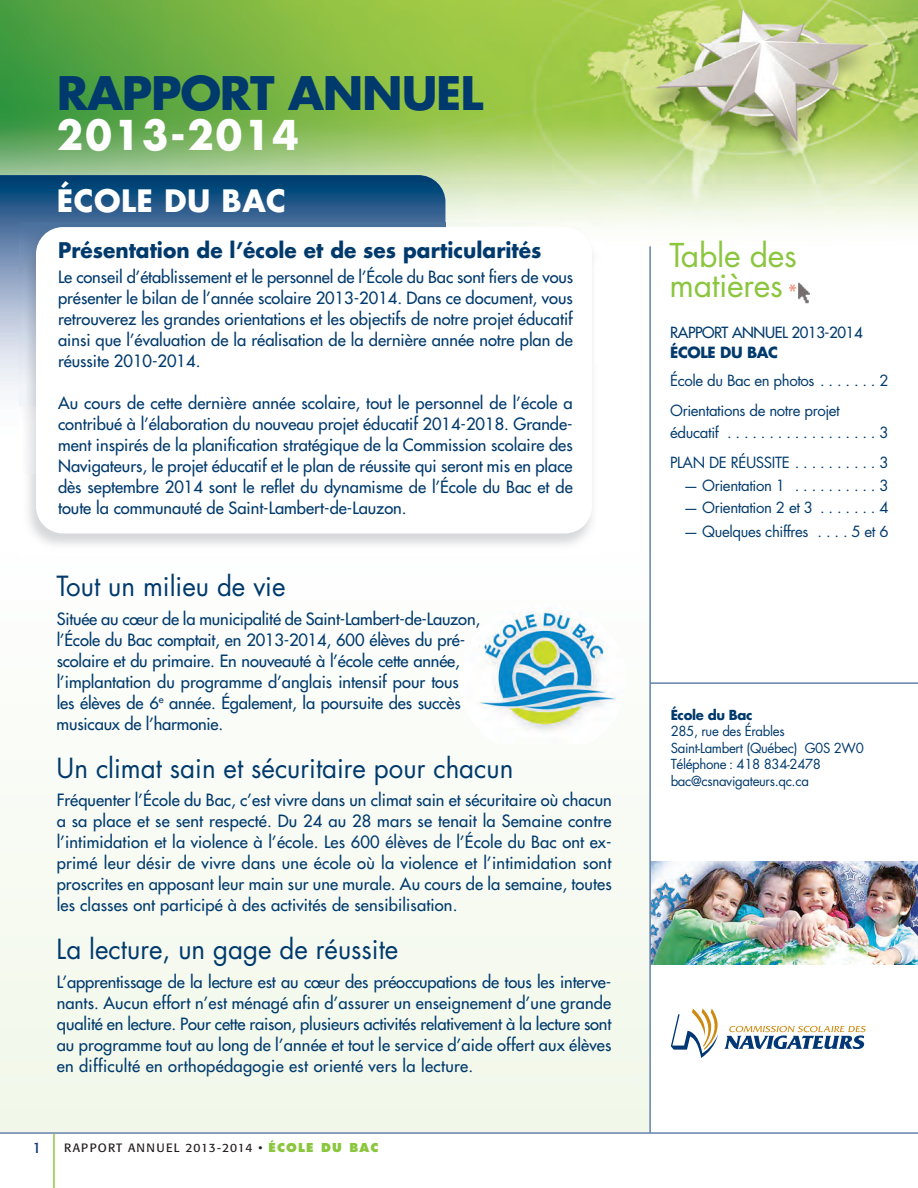
<style>
.page{position:relative;width:918px;height:1188px;background:#fff}
.page>*{position:absolute;margin:0;border:0;box-sizing:border-box;transform-origin:0 0}
.t1{font:700 45px "Futura";letter-spacing:-.025em;color:#003a6d}
.t2{font:700 39.9px "Futura";letter-spacing:.05em;color:#fff;scale:.96 1}
.t3{font:31.95px/30px "Futura";letter-spacing:-.01em;color:#8bc63e}
.t4{font:700 30px "Futura";letter-spacing:.015em;color:#fff}
.t5{font:27px "Futura";color:#003a6d;scale:.96 1}
.t6{font:700 21px "Futura";color:#003a6d;scale:.96 1}
.t7{font:16.5px/21px "Futura";color:#003a6d;text-align:justify}
.t8{font:15px/29.7px "Futura";letter-spacing:-.025em;color:#003a6d}
.t9{font:15px "Futura";letter-spacing:-.025em;color:#003a6d}
.t10{font:700 15px "Futura";letter-spacing:-.025em;color:#003a6d}
.t11{font:15px "Formata";color:#113880}
.t12{font:13.5px/16.5px "Futura";letter-spacing:-.025em;color:#003a6d}
.t13{font:700 13.5px "Futura";letter-spacing:-.025em;color:#003a6d}
.t14{font:12px "Formata";letter-spacing:.1em;color:#231f20}
.s1{font-family:"Futura";font-weight:800;color:#8bc63e}
</style>
<div class="page">
<img style="left:0;top:0;width:917px;height:304px">
<svg style="left:0;top:175px;width:445px;height:231px;background:#32638f"></svg>
<img style="left:651px;top:861px;width:267px;height:103px">
<div style="left:1px;top:544px;width:649px;height:588px;background:#f7fbf2"></div>
<img style="left:20px;top:362px;width:582px;height:193px">
<img style="left:445px;top:222px;width:157px;height:140px">
<img style="left:20px;top:222px;width:425px;height:285px">
<div style="left:36px;top:227px;width:556px;height:306px;background:#fff;border-radius:27px"></div>
<hr style="left:0;top:1132px;width:918px;height:2px;background:#6482ab">
<hr style="left:53px;top:1134px;width:2px;height:54px;background:#8bc63e">
<img style="left:789px;top:283px;width:21px;height:20px">
<svg style="left:724px;top:1026px;width:142px;height:23px"></svg>
<svg style="left:671px;top:1009px;width:47px;height:49px"></svg>
<hr style="left:649px;top:246px;width:2px;height:887px;background:#6482ab">
<hr style="left:650px;top:682px;width:268px;height:2px;background:#6482ab">
<img style="left:459px;top:603px;width:167px;height:140px">
<h1 class="t1" style="left:57px;top:73px;width:428px">RAPPORT ANNUEL</h1>
<h2 class="t2" style="left:57px;top:117px;width:254px">2013-2014</h2>
<h3 class="t4" style="left:57px;top:187px;width:231px">ÉCOLE DU BAC</h3>
<p class="t6" style="left:58px;top:240px;width:505px">Présentation de l’école et de ses particularités</p>
<p class="t7" style="left:58px;top:268px;width:517px">Le conseil d’établissement et le personnel de l’École du Bac sont fiers de vous présenter le bilan de l’année scolaire 2013-2014. Dans ce document, vous retrouverez les grandes orientations et les objectifs de notre projet éducatif ainsi que l’évaluation de la réalisation de la dernière année notre plan de réussite 2010-2014.</p>
<p class="t7" style="left:58px;top:394px;width:516px">Au cours de cette dernière année scolaire, tout le personnel de l’école a contribué à l’élaboration du nouveau projet éducatif 2014-2018. Grande&shy;ment inspirés de la planification stratégique de la Commission scolaire des Navigateurs, le projet éducatif et le plan de réussite qui seront mis en place dès septembre 2014 sont le reflet du dynamisme de l’École du Bac et de toute la communauté de Saint-Lambert-de-Lauzon.</p>
<h3 class="t5" style="left:57px;top:574px;width:240px">Tout un milieu de vie</h3>
<p class="t7" style="left:57px;top:609px;width:425px;text-align:left">Située au cœur de la municipalité de Saint-Lambert-de-Lauzon, l’École du Bac comptait, en 2013-2014, 600 élèves du pré&shy;scolaire et du primaire. En nouveauté à l’école cette année, l’implantation du programme d’anglais intensif pour tous les élèves de 6<sup>e</sup> année. Également, la poursuite des succès musicaux de l’harmonie.</p>
<h3 class="t5" style="left:57px;top:755px;width:477px">Un climat sain et sécuritaire pour chacun</h3>
<p class="t7" style="left:57px;top:791px;width:557px">Fréquenter l’École du Bac, c’est vivre dans un climat sain et sécuritaire où chacun a sa place et se sent respecté. Du 24 au 28 mars se tenait la Semaine contre l’intimidation et la violence à l’école. Les 600 élèves de l’École du Bac ont ex&shy;primé leur désir de vivre dans une école où la violence et l’intimidation sont proscrites en apposant leur main sur une murale. Au cours de la semaine, toutes les classes ont participé à des activités de sensibilisation.</p>
<h3 class="t5" style="left:57px;top:937px;width:357px">La lecture, un gage de réussite</h3>
<p class="t7" style="left:57px;top:972px;width:556px">L’apprentissage de la lecture est au cœur des préoccupations de tous les interve&shy;nants. Aucun effort n’est ménagé afin d’assurer un enseignement d’une grande qualité en lecture. Pour cette raison, plusieurs activités relativement à la lecture sont au programme tout au long de l’année et tout le service d’aide offert aux élèves en difficulté en orthopédagogie est orienté vers la lecture.</p>
<p class="t11" style="left:33px;top:1141px;width:10px">1</p>
<p class="t14" style="left:64px;top:1143px;width:316px">RAPPORT ANNUEL 2013-2014 • <span class="s1">ÉCOLE DU BAC</span></p>
<h3 class="t3" style="left:669px;top:243px;width:129px">Table des matières</h3>
<p class="t9" style="left:670px;top:325px;width:194px">RAPPORT ANNUEL 2013-2014</p>
<p class="t10" style="left:670px;top:345px;width:109px">ÉCOLE DU BAC</p>
<p class="t8" style="left:670px;top:367px;width:220px">École du Bac en photos . . . . . . . 2<br>Orientations de notre projet</p>
<p class="t8" style="left:670px;top:419px;width:220px">éducatif . . . . . . . . . . . . . . . . . . 3<br>PLAN DE RÉUSSITE . . . . . . . . . . 3</p>
<p class="t8" style="left:683px;top:471px;width:207px">— Orientation 1 . . . . . . . . . . 3</p>
<p class="t8" style="left:683px;top:494px;width:207px">— Orientation 2 et 3 . . . . . . . 4</p>
<p class="t8" style="left:683px;top:518px;width:207px">— Quelques chiffres . . . . 5 et 6</p>
<p class="t13" style="left:671px;top:709px;width:84px">École du Bac</p>
<p class="t12" style="left:671px;top:724px;width:195px">285, rue des Érables<br>Saint-Lambert (Québec) G0S 2W0<br>Téléphone : 418 834-2478 bac@csnavigateurs.qc.ca</p>
</div>
